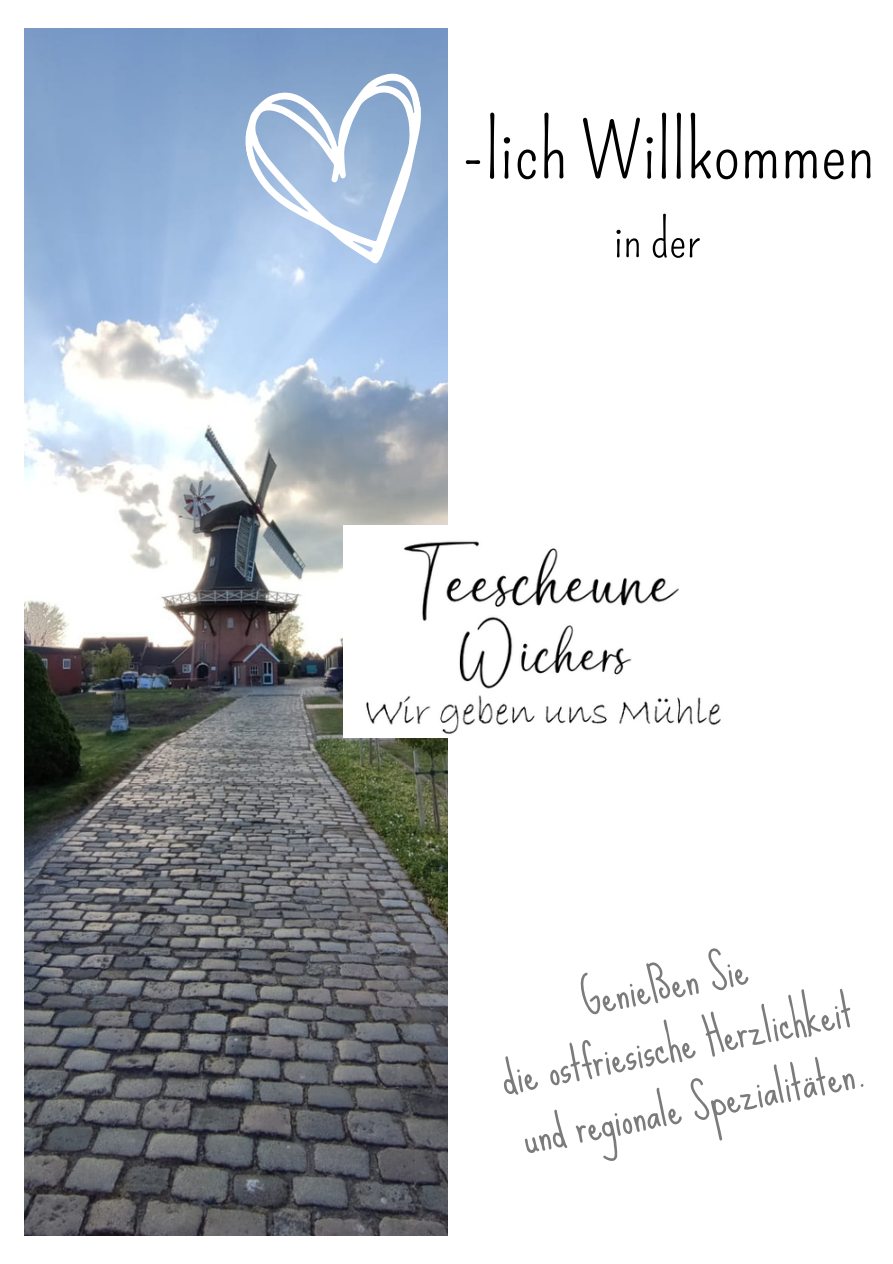
<style>
.page{position:relative;width:893px;height:1264px;background:#fff}
.page>*{position:absolute;margin:0;border:0;box-sizing:border-box;transform-origin:0 0}
.t1{font:76.35px "Pompiere";color:#000}
.t2{font:50.85px "Pompiere";color:#000}
.t3{font:45px "Sue Ellen Francisco";color:#7b7b7b}
</style>
<div class="page">
<img style="left:25px;top:28px;width:422px;height:1207px">
<svg style="left:236px;top:65px;width:212px;height:220px;background:#a8c1e0"></svg>
<img style="left:343px;top:526px;width:378px;height:211px">
<p class="t1" style="left:461px;top:107px;width:415px">-lich Willkommen</p>
<p class="t2" style="left:613px;top:210px;width:87px">in der</p>
<p class="t3" style="left:577px;top:974px;width:169px;rotate:-11deg">Genießen Sie</p>
<p class="t3" style="left:496px;top:1053px;width:358px;rotate:-11deg">die ostfriesische Herzlichkeit</p>
<p class="t3" style="left:518px;top:1111px;width:350px;rotate:-11deg">und regionale Spezialitäten.</p>
</div>
